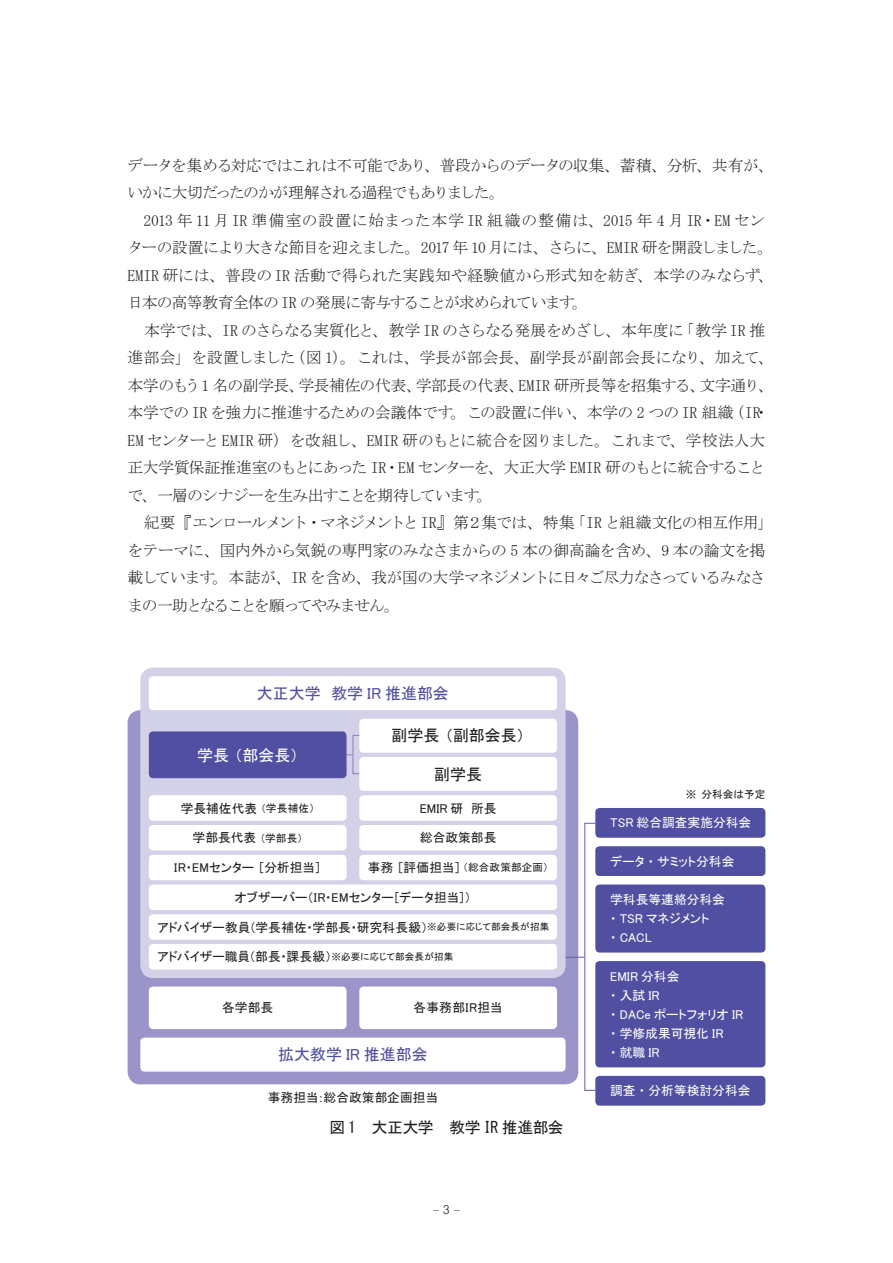
<style>
.page{position:relative;width:893px;height:1263px;background:#fff}
.page>*{position:absolute;margin:0;border:0;box-sizing:border-box;transform-origin:0 0}
.t1{font:15.9px "MS P Gothic";color:#504fa1}
.t2{font:15.9px "MS P Gothic";color:#231f20}
.t3{font:15.9px "MS P Gothic";color:#fff}
.t4{font:15.75px/27.5px "MS Mincho";letter-spacing:-.035em;color:#231f20}
.t5{font:15.75px "MS Gothic";letter-spacing:-.03em;color:#231f20}
.t6{font:12.75px "MS P Gothic";color:#231f20}
.t7{font:12.75px/19.2px "MS P Gothic";color:#fff}
.t8{font:12.75px "MS P Gothic";letter-spacing:.025em;color:#231f20}
.t9{font:10.65px "MS P Gothic";letter-spacing:.01em;color:#231f20}
.t10{font:10.65px "MS Gothic";color:#231f20}
.t11{font:300 10.2px "Helvetica";color:#231f20;scale:1.13 1}
.s1{font-size:10.65px}
.s2{font-size:12.75px}
.s3{font-size:9.6px}
</style>
<div class="page">
<div style="left:128px;top:710px;width:450px;height:374px;background:#9a94c8;border-radius:13px"></div>
<div style="left:140px;top:668px;width:426px;height:310px;background:#d3d1e8;border-radius:13px"></div>
<div style="left:149px;top:676px;width:408px;height:34px;background:#fff;border-radius:4px"></div>
<div style="left:140px;top:1037px;width:426px;height:34px;background:#fff;border-radius:4px"></div>
<div style="left:359px;top:719px;width:198px;height:34px;background:#fff;border-radius:4px"></div>
<div style="left:149px;top:731px;width:198px;height:47px;background:#504fa1;border-radius:4px"></div>
<div style="left:359px;top:757px;width:198px;height:34px;background:#fff;border-radius:4px"></div>
<div style="left:359px;top:795px;width:198px;height:26px;background:#fff;border-radius:4px"></div>
<div style="left:149px;top:795px;width:198px;height:26px;background:#fff;border-radius:4px"></div>
<div style="left:359px;top:825px;width:198px;height:25px;background:#fff;border-radius:4px"></div>
<div style="left:149px;top:825px;width:198px;height:25px;background:#fff;border-radius:4px"></div>
<div style="left:359px;top:855px;width:198px;height:25px;background:#fff;border-radius:4px"></div>
<div style="left:149px;top:855px;width:198px;height:25px;background:#fff;border-radius:4px"></div>
<div style="left:149px;top:884px;width:408px;height:26px;background:#fff;border-radius:4px"></div>
<div style="left:149px;top:914px;width:408px;height:26px;background:#fff;border-radius:4px"></div>
<div style="left:149px;top:944px;width:408px;height:25px;background:#fff;border-radius:4px"></div>
<div style="left:352px;top:735px;width:8px;height:39px;border:1px solid #8781bd"></div>
<div style="left:584px;top:823px;width:12px;height:268px;border:1px solid #625ea9"></div>
<svg style="left:566px;top:957px;width:19px;height:1px"></svg>
<div style="left:149px;top:986px;width:198px;height:43px;background:#fff;border-radius:4px"></div>
<div style="left:359px;top:986px;width:198px;height:43px;background:#fff;border-radius:4px"></div>
<div style="left:595px;top:1076px;width:170px;height:30px;background:#504fa1;border-radius:4px"></div>
<div style="left:595px;top:846px;width:170px;height:30px;background:#504fa1;border-radius:4px"></div>
<div style="left:595px;top:808px;width:170px;height:30px;background:#504fa1;border-radius:4px"></div>
<div style="left:595px;top:961px;width:170px;height:106px;background:#504fa1;border-radius:4px"></div>
<div style="left:595px;top:884px;width:170px;height:68px;background:#504fa1;border-radius:4px"></div>
<p class="t4" style="left:128px;top:151px;width:647px">データを集める対応ではこれは不可能であり、普段からのデータの収集、蓄積、分析、共有が、いかに大切だったのかが理解される過程でもありました。<br>　2013 年 11 月IR 準備室の設置に始まった本学 IR 組織の整備は、2015 年 4 月IR・EM センターの設置により大きな節目を迎えました。2017 年 10 月には、さらに、EMIR 研を開設しました。EMIR 研には、普段の IR 活動で得られた実践知や経験値から形式知を紡ぎ、本学のみならず、日本の高等教育全体の IR の発展に寄与することが求められています。<br>　本学では、IR のさらなる実質化と、教学 IR のさらなる発展をめざし、本年度に「教学 IR 推進部会」を設置しました（図 1）。これは、学長が部会長、副学長が副部会長になり、加えて、本学のもう1 名の副学長、学長補佐の代表、学部長の代表、EMIR 研所長等を招集する、文字通り、本学での IR を強力に推進するための会議体です。この設置に伴い、本学の 2 つの IR 組織（IR・EM センターと EMIR 研）を改組し、EMIR 研のもとに統合を図りました。これまで、学校法人大正大学質保証推進室のもとにあった IR・EM センターを、大正大学 EMIR 研のもとに統合することで、一層のシナジーを生み出すことを期待しています。<br>　紀要『エンロールメント・マネジメントと IR』第２集では、特集「IR と組織文化の相互作用」をテーマに、国内外から気鋭の専門家のみなさまからの 5 本の御高論を含め、9 本の論文を掲載しています。本誌が、IR を含め、我が国の大学マネジメントに日々ご尽力なさっているみなさまの一助となることを願ってやみません。</p>
<p class="t1" style="left:257px;top:685px;width:193px">大正大学　教学 IR 推進部会</p>
<p class="t3" style="left:197px;top:747px;width:103px">学長（部会長）</p>
<p class="t2" style="left:392px;top:728px;width:135px">副学長（副部会長）</p>
<p class="t2" style="left:434px;top:766px;width:49px">副学長</p>
<p class="t6" style="left:181px;top:802px;width:136px">学長補佐代表<span class="s1">（学長補佐）</span></p>
<p class="t6" style="left:420px;top:802px;width:79px">EMIR 研 所長</p>
<p class="t6" style="left:193px;top:831px;width:112px">学部長代表<span class="s1">（学部長）</span></p>
<p class="t6" style="left:420px;top:831px;width:78px">総合政策部長</p>
<p class="t6" style="left:174px;top:861px;width:148px">IR・EMセンター ［分析担当］</p>
<p class="t9" style="left:368px;top:862px;width:182px"><span class="s2">事務［評価担当］</span>（総合政策部企画）</p>
<p class="t6" style="left:235px;top:891px;width:238px">オブザーバー（IR・EMセンター［データ担当］）</p>
<p class="t6" style="left:157px;top:921px;width:393px">アドバイザー教員（学長補佐・学部長・研究科長級）<span class="s3">※必要に応じて部会長が招集</span></p>
<p class="t6" style="left:157px;top:950px;width:298px">アドバイザー職員（部長・課長級）<span class="s3">※必要に応じて部会長が招集</span></p>
<p class="t6" style="left:222px;top:1001px;width:53px">各学部長</p>
<p class="t8" style="left:414px;top:1001px;width:91px">各事務部IR担当</p>
<p class="t1" style="left:278px;top:1047px;width:151px">拡大教学 IR 推進部会</p>
<p class="t6" style="left:268px;top:1091px;width:172px">事務担当：総合政策部企画担当</p>
<p class="t5" style="left:329px;top:1119px;width:236px">図 1　大正大学　教学 IR 推進部会</p>
<p class="t11" style="left:433px;top:1203px;width:25px">– <span class="s2">3</span> –</p>
<p class="t10" style="left:686px;top:789px;width:81px">※ 分科会は予定</p>
<p class="t7" style="left:610px;top:813px;width:143px">TSR 総合調査実施分科会</p>
<p class="t7" style="left:610px;top:851px;width:126px">データ・サミット分科会</p>
<p class="t7" style="left:610px;top:890px;width:116px">学科長等連絡分科会・ TSR マネジメント<br>・ CACL</p>
<p class="t7" style="left:610px;top:966px;width:134px">EMIR 分科会<br>・入試 IR<br>・ DACe ポートフォリオ IR・学修成果可視化 IR<br>・就職 IR</p>
<p class="t7" style="left:610px;top:1081px;width:142px">調査・分析等検討分科会</p>
</div>
